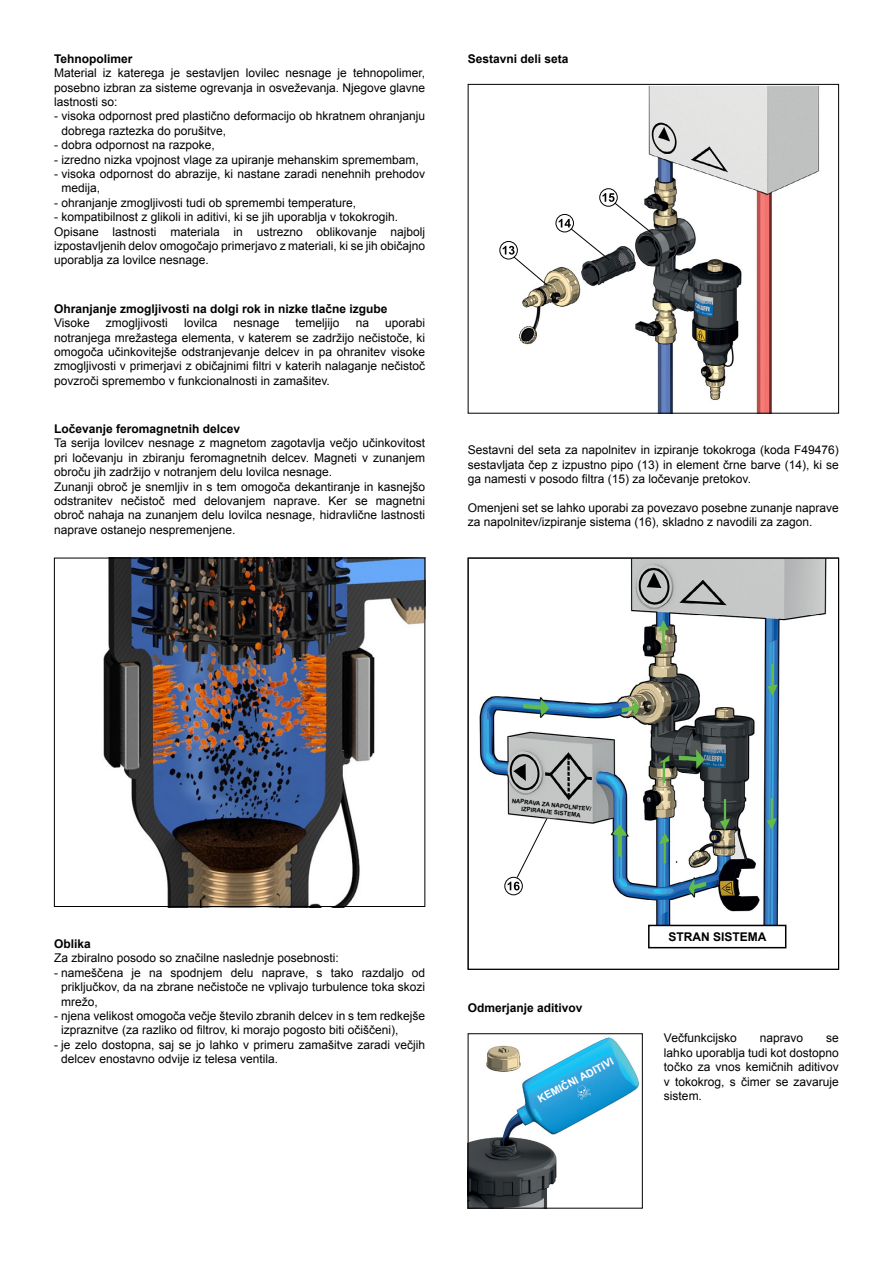
<style>
.page{position:relative;width:893px;height:1263px;background:#fff}
.page>*{position:absolute;margin:0;border:0;box-sizing:border-box;transform-origin:0 0}
.t1{font:12px/14.4px "Arial";color:#000;text-align:justify}
.t2{font:700 12px "Arial";color:#000}
.t3{font:700 10.5px "Arial";color:#fff}
.t4{font:700 6px/7.2px "Arial";color:#000;text-align:center}
</style>
<div class="page">
<img style="left:103px;top:560px;width:320px;height:345px">
<div style="left:54px;top:558px;width:371px;height:349px;border:1px solid #000"></div>
<img style="left:500px;top:86px;width:319px;height:326px">
<div style="left:468px;top:84px;width:371px;height:330px;border:1px solid #000"></div>
<div style="left:599px;top:188px;width:19px;height:19px;border:1px solid #000;border-radius:50%"></div>
<div style="left:556px;top:214px;width:18px;height:18px;border:1px solid #000;border-radius:50%"></div>
<div style="left:499px;top:241px;width:19px;height:18px;border:1px solid #000;border-radius:50%"></div>
<svg style="left:503px;top:246px;width:45px;height:40px"></svg>
<svg style="left:559px;top:193px;width:95px;height:68px"></svg>
<img style="left:479px;top:560px;width:348px;height:389px">
<div style="left:649px;top:925px;width:137px;height:23px;background:#fff"></div>
<div style="left:648px;top:925px;width:138px;height:23px;border:2px solid #000"></div>
<div style="left:468px;top:558px;width:371px;height:412px;border:1px solid #000"></div>
<img style="left:470px;top:1037px;width:169px;height:169px">
<div style="left:468px;top:1033px;width:175px;height:175px;border:1px solid #000"></div>
<div style="left:504px;top:877px;width:19px;height:18px;border:1px solid #000;border-radius:50%"></div>
<svg style="left:508px;top:817px;width:40px;height:73px"></svg>
<p class="t2" style="left:54px;top:51px;width:80px">Tehnopolimer</p>
<p class="t1" style="left:54px;top:66px;width:373px">Material iz katerega je sestavljen lovilec nesnage je tehnopolimer, posebno izbran za sisteme ogrevanja in osveževanja. Njegove glavne lastnosti so:</p>
<p class="t1" style="left:54px;top:109px;width:373px">- visoka odpornost pred plastično deformacijo ob hkratnem ohranjanju</p>
<p class="t1" style="left:54px;top:138px;width:162px">- dobra odpornost na razpoke,</p>
<p class="t1" style="left:54px;top:152px;width:366px">- izredno nizka vpojnost vlage za upiranje mehanskim spremembam,</p>
<p class="t1" style="left:54px;top:167px;width:373px">- visoka odpornost do abrazije, ki nastane zaradi nenehnih prehodov</p>
<p class="t1" style="left:54px;top:195px;width:304px">- ohranjanje zmogljivosti tudi ob spremembi temperature,</p>
<p class="t1" style="left:54px;top:210px;width:373px;text-align:left">- kompatibilnost z glikoli in aditivi, ki se jih uporablja v tokokrogih.<br>Opisane lastnosti materiala in ustrezno oblikovanje najbolj izpostavljenih delov omogočajo primerjavo z materiali, ki se jih običajno uporablja za lovilce nesnage.</p>
<p class="t1" style="left:61px;top:123px;width:166px">dobrega raztezka do porušitve,</p>
<p class="t1" style="left:61px;top:181px;width:40px">medija,</p>
<p class="t2" style="left:54px;top:301px;width:335px">Ohranjanje zmogljivosti na dolgi rok in nizke tlačne izgube</p>
<p class="t1" style="left:54px;top:316px;width:37px">Visoke</p>
<p class="t1" style="left:106px;top:316px;width:64px">zmogljivosti</p>
<p class="t1" style="left:184px;top:316px;width:35px">lovilca</p>
<p class="t1" style="left:233px;top:316px;width:48px">nesnage</p>
<p class="t1" style="left:296px;top:316px;width:46px">temeljijo</p>
<p class="t1" style="left:356px;top:316px;width:15px">na</p>
<p class="t1" style="left:54px;top:316px;width:373px;text-indent:331px">uporabi notranjega mrežastega elementa, v katerem se zadržijo nečistoče, ki omogoča učinkovitejše odstranjevanje delcev in pa ohranitev visoke zmogljivosti v primerjavi z običajnimi filtri v katerih nalaganje nečistoč povzroči spremembo v funkcionalnosti in zamašitev.</p>
<p class="t2" style="left:54px;top:421px;width:188px">Ločevanje feromagnetnih delcev</p>
<p class="t1" style="left:54px;top:436px;width:373px;text-align:left">Ta serija lovilcev nesnage z magnetom zagotavlja večjo učinkovitost pri ločevanju in zbiranju feromagnetnih delcev. Magneti v zunanjem obroču jih zadržijo v notranjem delu lovilca nesnage.<br>Zunanji obroč je snemljiv in s tem omogoča dekantiranje in kasnejšo odstranitev nečistoč med delovanjem naprave. Ker se magnetni obroč nahaja na zunanjem delu lovilca nesnage, hidravlične lastnosti naprave ostanejo nespremenjene.</p>
<p class="t2" style="left:468px;top:51px;width:102px">Sestavni deli seta</p>
<p class="t1" style="left:468px;top:443px;width:373px">Sestavni del seta za napolnitev in izpiranje tokokroga (koda F49476) sestavljata čep z izpustno pipo (13) in element črne barve (14), ki se ga namesti v posodo filtra (15) za ločevanje pretokov.</p>
<p class="t1" style="left:468px;top:500px;width:373px">Omenjeni set se lahko uporabi za povezavo posebne zunanje naprave za napolnitev/izpiranje sistema (16), skladno z navodili za zagon.</p>
<p class="t4" style="left:512px;top:797px;width:82px;rotate:6deg">NAPRAVA ZA NAPOLNITEV/<br>IZPIRANJE SISTEMA</p>
<p class="t2" style="left:54px;top:936px;width:38px">Oblika</p>
<p class="t1" style="left:54px;top:951px;width:286px">Za zbiralno posodo so značilne naslednje posebnosti:</p>
<p class="t1" style="left:54px;top:965px;width:373px">- nameščena je na spodnjem delu naprave, s tako razdaljo od</p>
<p class="t1" style="left:54px;top:1008px;width:373px">- njena velikost omogoča večje število zbranih delcev in s tem redkejše</p>
<p class="t1" style="left:54px;top:1037px;width:373px">- je zelo dostopna, saj se jo lahko v primeru zamašitve zaradi večjih</p>
<p class="t1" style="left:61px;top:980px;width:365px">priključkov, da na zbrane nečistoče ne vplivajo turbulence toka skozi mrežo,</p>
<p class="t1" style="left:61px;top:1023px;width:339px">izpraznitve (za razliko od filtrov, ki morajo pogosto biti očiščeni),</p>
<p class="t1" style="left:61px;top:1052px;width:218px">delcev enostavno odvije iz telesa ventila.</p>
<p class="t2" style="left:468px;top:1000px;width:116px">Odmerjanje aditivov</p>
<p class="t3" style="left:535px;top:1094px;width:86px;rotate:-28deg">KEMIČNI ADITIVI</p>
<p class="t2" style="left:668px;top:929px;width:100px">STRAN SISTEMA</p>
<p class="t1" style="left:664px;top:1031px;width:74px">Večfunkcijsko</p>
<p class="t1" style="left:760px;top:1031px;width:45px">napravo</p>
<p class="t1" style="left:664px;top:1031px;width:176px;text-indent:162px">se lahko uporablja tudi kot dostopno točko za vnos kemičnih aditivov v tokokrog, s čimer se zavaruje</p>
<p class="t1" style="left:664px;top:1088px;width:40px">sistem.</p>
</div>
